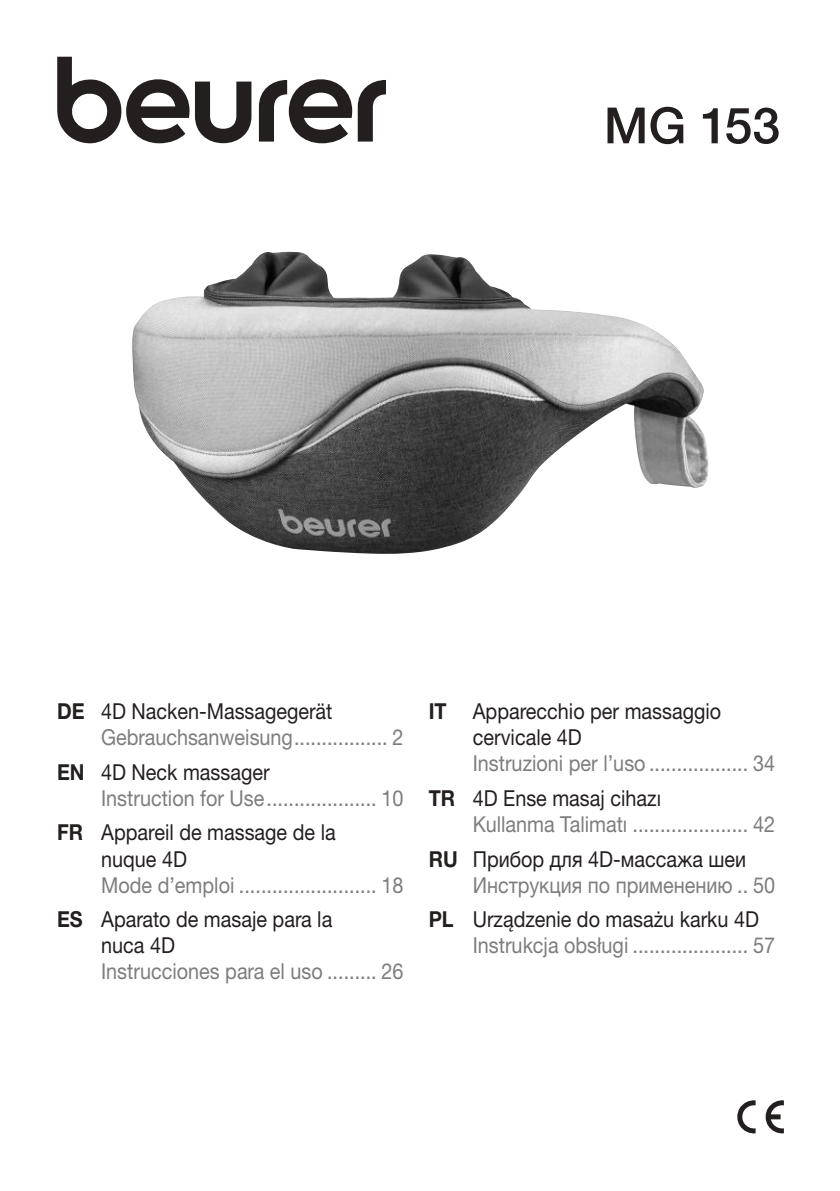
<style>
.page{position:relative;width:840px;height:1191px;background:#fff}
.page>*{position:absolute;margin:0;border:0;box-sizing:border-box;transform-origin:0 0}
.t1{font:500 50px "Helvetica Neue LTW1 G";color:#241f1f}
.t2{font:22px/34.6px "Helvetica Neue LTW1 G";color:#7d7c7e;scale:.9 1}
.t3{font:22px/26px "Helvetica Neue LTW1 G";color:#241f1f;scale:.9 1}
.s1{font-weight:700;color:#241f1f}
.s2{color:#241f1f}
.s3{font-weight:700}
</style>
<div class="page">
<svg style="left:737px;top:1100px;width:18px;height:34px"></svg>
<svg style="left:765px;top:1100px;width:18px;height:34px"></svg>
<svg style="left:57px;top:57px;width:329px;height:86px"></svg>
<img style="left:132px;top:251px;width:576px;height:303px">
<h1 class="t1" style="left:603px;top:95px;width:178px">MG 153</h1>
<p class="t2" style="left:101px;top:698px;width:337px;line-height:26px;text-indent:-44px"><span class="s1">DE</span> <span class="s2">4D Nacken-Massagegerät<br></span>Gebrauchsanweisung................. 2</p>
<p class="t2" style="left:101px;top:759px;width:337px;line-height:26px;text-indent:-44px"><span class="s1">EN</span> <span class="s2">4D Neck massager<br></span>Instruction for Use.................... 10</p>
<p class="t3" style="left:101px;top:819px;width:262px;text-indent:-44px"><span class="s3">FR</span> Appareil de massage de la nuque 4D</p>
<p class="t2" style="left:57px;top:867px;width:386px;text-indent:44px">Mode d’emploi ......................... 18<br><span class="s1">ES</span> <span class="s2">Aparato de masaje para la</span></p>
<p class="t3" style="left:101px;top:932px;width:83px">nuca 4D</p>
<p class="t2" style="left:101px;top:953px;width:337px">Instrucciones para el uso ......... 26</p>
<p class="t3" style="left:472px;top:698px;width:277px;text-indent:-44px"><span class="s3">IT</span> Apparecchio per massaggio cervicale 4D</p>
<p class="t2" style="left:428px;top:746px;width:386px;text-indent:44px">Instruzioni per l’uso .................. 34<br><span class="s1">TR</span> <span class="s2">4D Ense masaj cihazı</span></p>
<p class="t2" style="left:428px;top:806px;width:386px;text-indent:44px">Kullanma Talimatı ..................... 42<br><span class="s1">RU</span> <span class="s2">Прибор для 4D-массажа шеи</span></p>
<p class="t2" style="left:428px;top:867px;width:386px;text-indent:44px">Инструкция по применению .. 50<br><span class="s1">PL</span> <span class="s2">Urządzenie do masażu karku 4D</span></p>
<p class="t2" style="left:472px;top:927px;width:337px">Instrukcja obsługi ..................... 57</p>
</div>
